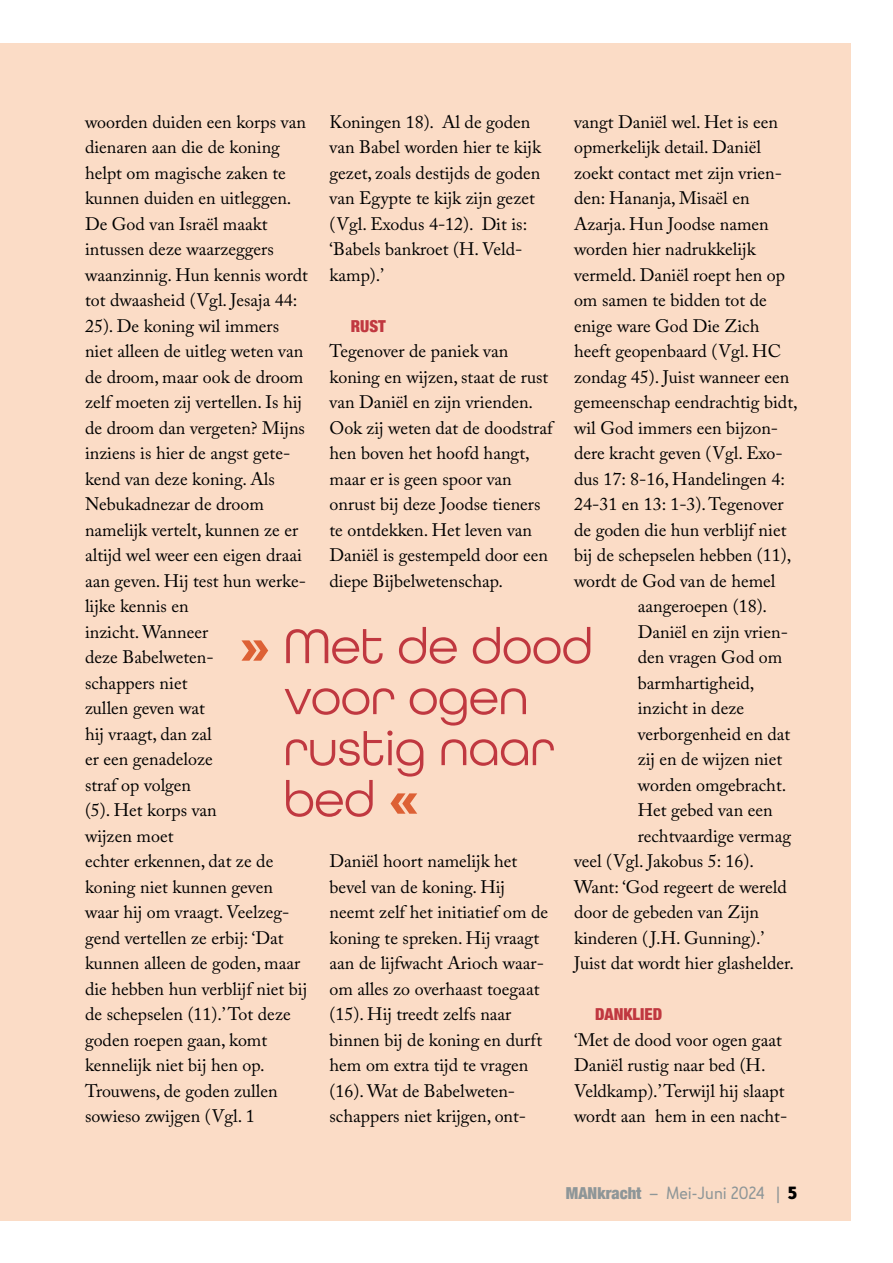
<style>
.page{position:relative;width:893px;height:1263px;background:#fff}
.page>*{position:absolute;margin:0;border:0;box-sizing:border-box;transform-origin:0 0}
.t1{font:51px/51px "All Round Gothic W01";letter-spacing:-.005em;color:#c03840}
.t2{font:18px/25.5px "Adobe Caslon Pro";color:#000}
.t3{font:16.5px "Merlo Neue";color:#8e9698}
.t4{font:900 condensed 16.5px "Helvetica Neue";color:#c03840}
.t5{font:900 condensed 16.5px "Helvetica Neue";color:#8e9698}
.s1{font-weight:700;color:#dd6135}
.s2{font-family:"Helvetica Neue";font-weight:900;font-stretch:condensed}
.s3{font-weight:700;color:#000}
</style>
<div class="page">
<div style="left:0;top:43px;width:850px;height:1177px;background:#fbdcc6"></div>
<p class="t2" style="left:85px;top:109px;width:224px">woorden duiden een korps van dienaren aan die de koning helpt om magische zaken te kunnen duiden en uitleggen.<br>De God van Israël maakt intussen deze waarzeggers waanzinnig. Hun kennis wordt tot dwaasheid (Vgl. Jesaja 44:<br>25). De koning wil immers niet alleen de uitleg weten van de droom, maar ook de droom zelf moeten zij vertellen. Is hij de droom dan vergeten? Mijns inziens is hier de angst gete&shy;kend van deze koning. Als<br>Nebukadnezar de droom namelijk vertelt, kunnen ze er altijd wel weer een eigen draai aan geven. Hij test hun werke&shy;lijke kennis en<br>inzicht. Wanneer<br>deze Babelweten-<br>schappers niet<br>zullen geven wat<br>hij vraagt, dan zal<br>er een genadeloze<br>straf op volgen<br>(5). Het korps van<br>wijzen moet<br>echter erkennen, dat ze de koning niet kunnen geven waar hij om vraagt. Veelzeg&shy;gend vertellen ze erbij: ‘Dat kunnen alleen de goden, maar die hebben hun verblijf niet bij de schepselen (11).’ Tot deze goden roepen gaan, komt kennelijk niet bij hen op.<br>Trouwens, de goden zullen sowieso zwijgen (Vgl. 1</p>
<p class="t2" style="left:330px;top:109px;width:213px">Koningen 18). Al de goden van Babel worden hier te kijk gezet, zoals destijds de goden van Egypte te kijk zijn gezet (Vgl. Exodus 4-12). Dit is: ‘Babels bankroet (H. Veld&shy;kamp).’</p>
<p class="t2" style="left:574px;top:109px;width:206px">vangt Daniël wel. Het is een</p>
<p class="t2" style="left:574px;top:134px;width:189px">opmerkelijk detail. Daniël</p>
<p class="t2" style="left:574px;top:160px;width:210px">zoekt contact met zijn vrien-</p>
<p class="t2" style="left:574px;top:185px;width:177px">den: Hananja, Misaël en</p>
<p class="t2" style="left:574px;top:211px;width:196px">Azarja. Hun Joodse namen</p>
<p class="t2" style="left:574px;top:236px;width:183px">worden hier nadrukkelijk</p>
<p class="t2" style="left:574px;top:262px;width:213px">vermeld. Daniël roept hen op</p>
<p class="t2" style="left:574px;top:287px;width:194px">om samen te bidden tot de</p>
<p class="t2" style="left:574px;top:313px;width:187px">enige ware God Die Zich</p>
<p class="t2" style="left:574px;top:338px;width:209px">heeft geopenbaard (Vgl. HC</p>
<p class="t2" style="left:574px;top:364px;width:217px">zondag 45). Juist wanneer een</p>
<p class="t2" style="left:574px;top:389px;width:225px">gemeenschap eendrachtig bidt,</p>
<p class="t2" style="left:574px;top:415px;width:206px">wil God immers een bijzon-</p>
<p class="t2" style="left:574px;top:440px;width:210px">dere kracht geven (Vgl. Exo-</p>
<p class="t2" style="left:574px;top:466px;width:212px">dus 17: 8-16, Handelingen 4:</p>
<p class="t2" style="left:574px;top:491px;width:211px">24-31 en 13: 1-3). Tegenover</p>
<p class="t2" style="left:574px;top:517px;width:214px">de goden die hun verblijf niet</p>
<p class="t2" style="left:574px;top:542px;width:219px">bij de schepselen hebben (11),</p>
<p class="t2" style="left:574px;top:568px;width:203px">wordt de God van de hemel</p>
<p class="t2" style="left:638px;top:593px;width:131px">aangeroepen (18).</p>
<p class="t2" style="left:638px;top:619px;width:152px">Daniël en zijn vrien-</p>
<p class="t2" style="left:638px;top:644px;width:146px">den vragen God om</p>
<p class="t2" style="left:638px;top:670px;width:118px">barmhartigheid,</p>
<p class="t2" style="left:638px;top:695px;width:108px">inzicht in deze</p>
<p class="t2" style="left:638px;top:721px;width:154px">verborgenheid en dat</p>
<p class="t2" style="left:638px;top:746px;width:146px">zij en de wijzen niet</p>
<p class="t2" style="left:638px;top:772px;width:150px">worden omgebracht.</p>
<p class="t2" style="left:638px;top:797px;width:136px">Het gebed van een</p>
<p class="t2" style="left:638px;top:823px;width:155px">rechtvaardige vermag</p>
<p class="t2" style="left:574px;top:848px;width:181px">veel (Vgl. Jakobus 5: 16).</p>
<p class="t2" style="left:574px;top:874px;width:214px">Want: ‘God regeert de wereld</p>
<p class="t2" style="left:574px;top:899px;width:187px">door de gebeden van Zijn</p>
<p class="t2" style="left:574px;top:925px;width:192px">kinderen ( J.H. Gunning).’</p>
<p class="t2" style="left:574px;top:950px;width:221px">Juist dat wordt hier glashelder.</p>
<p class="t4" style="left:595px;top:1004px;width:68px">DANKLIED</p>
<p class="t2" style="left:574px;top:1027px;width:215px">‘Met de dood voor ogen gaat<br>Daniël rustig naar bed (H.<br>Veldkamp).’ Terwijl hij slaapt wordt aan hem in een nacht-</p>
<p class="t4" style="left:351px;top:316px;width:37px">RUST</p>
<p class="t2" style="left:330px;top:338px;width:225px">Tegenover de paniek van koning en wijzen, staat de rust van Daniël en zijn vrienden.<br>Ook zij weten dat de doodstraf hen boven het hoofd hangt, maar er is geen spoor van onrust bij deze Joodse tieners te ontdekken. Het leven van<br>Daniël is gestempeld door een diepe Bijbelwetenschap.</p>
<h1 class="t1" style="left:284px;top:620px;width:311px;text-indent:-44px"><span class="s1">»</span> Met de dood voor ogen rustig naar bed <span class="s1">«</span></h1>
<p class="t2" style="left:330px;top:848px;width:220px">Daniël hoort namelijk het bevel van de koning. Hij neemt zelf het initiatief om de koning te spreken. Hij vraagt aan de lijfwacht Arioch waar&shy;om alles zo overhaast toegaat (15). Hij treedt zelfs naar binnen bij de koning en durft hem om extra tijd te vragen (16). Wat de Babelweten&shy;schappers niet krijgen, ont-</p>
<p class="t5" style="left:566px;top:1183px;width:12px">MAN</p>
<p class="t3" style="left:597px;top:1182px;width:201px"><span class="s2">KRACHT</span> – Mei-Juni 2024 | <span class="s3">5</span></p>
</div>
